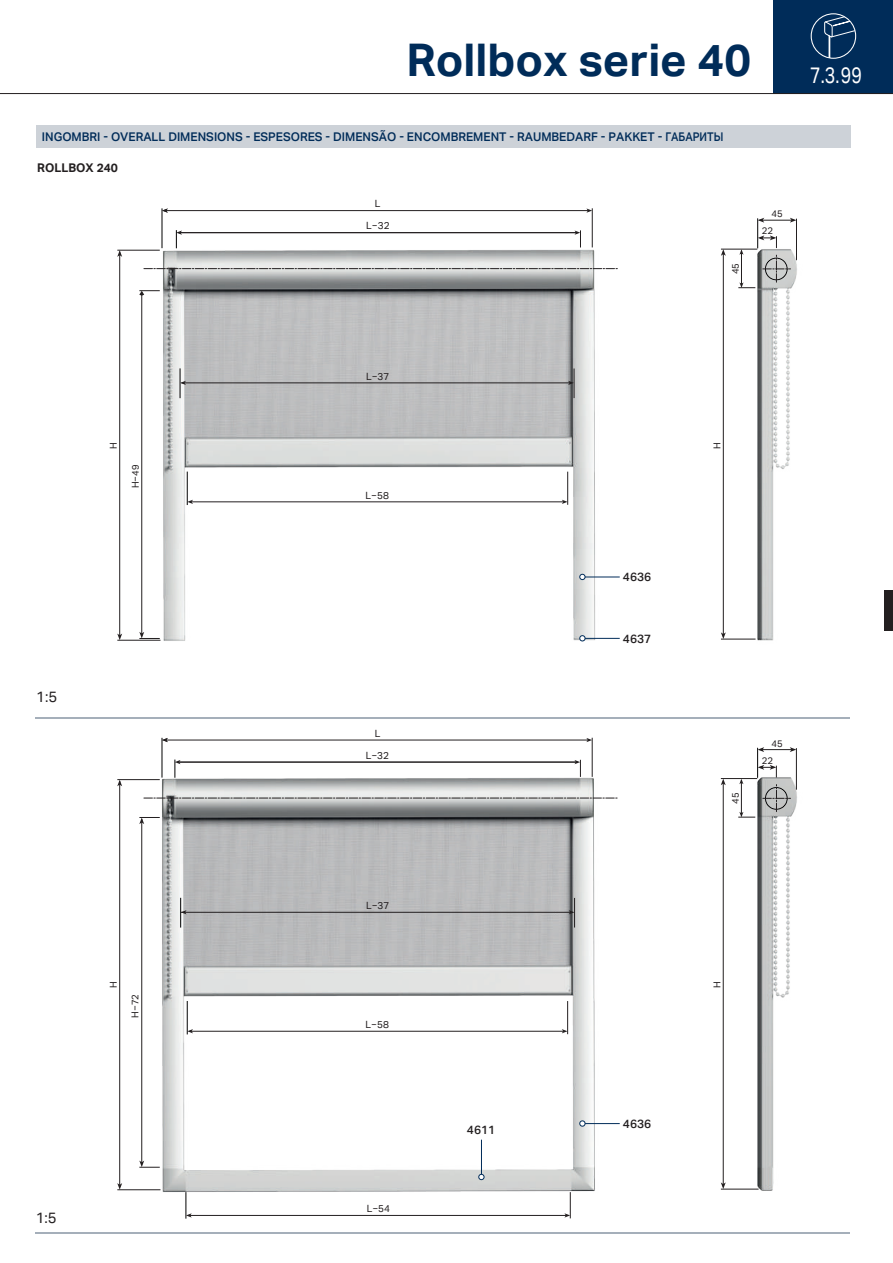
<style>
.page{position:relative;width:893px;height:1263px;background:#fff}
.page>*{position:absolute;margin:0;border:0;box-sizing:border-box;transform-origin:0 0}
.t1{font:700 45px "Aktiv Grotesk";color:#002c59}
.t2{font:22.5px "Aktiv Grotesk";color:#fff;scale:.8 1}
.t3{font:15px "Aktiv Grotesk";color:#231f20}
.t4{font:500 12px "Aktiv Grotesk";color:#002c59}
.t5{font:500 12px "Aktiv Grotesk";color:#231f20}
.t6{font:700 12px "Aktiv Grotesk";color:#231f20}
.t7{font:10.05px "Aktiv Grotesk";color:#231f20}
.t8{font:9.45px "Aktiv Grotesk";color:#231f20}
.s1{font-size:10.05px}
</style>
<div class="page">
<div style="left:774px;top:0;width:119px;height:94px;background:#002c59"></div>
<div style="left:811px;top:13px;width:45px;height:46px;border:1px solid #fff;border-radius:50%"></div>
<svg style="left:824px;top:14px;width:32px;height:44px"></svg>
<hr style="left:0;top:93px;width:893px;height:1px;background:#231f20">
<div style="left:884px;top:590px;width:9px;height:40px;background:#231f20"></div>
<div style="left:36px;top:125px;width:814px;height:23px;background:#cdd2d8"></div>
<img style="left:739px;top:764px;width:58px;height:427px">
<hr style="left:190px;top:1215px;width:378px;height:1px;background:#231f20">
<svg style="left:564px;top:1198px;width:7px;height:20px"></svg>
<svg style="left:186px;top:1198px;width:6px;height:20px"></svg>
<img style="left:149px;top:771px;width:457px;height:427px">
<hr style="left:162px;top:738px;width:1px;height:39px;background:#000001">
<hr style="left:166px;top:740px;width:423px;height:1px;background:#231f20">
<svg style="left:586px;top:738px;width:6px;height:4px"></svg>
<hr style="left:592px;top:738px;width:1px;height:39px;background:#231f20">
<hr style="left:117px;top:1189px;width:43px;height:1px;background:#231f20">
<hr style="left:119px;top:781px;width:1px;height:406px;background:#231f20">
<svg style="left:117px;top:780px;width:5px;height:6px"></svg>
<hr style="left:117px;top:779px;width:43px;height:1px;background:#231f20">
<svg style="left:117px;top:1183px;width:5px;height:7px"></svg>
<svg style="left:763px;top:784px;width:28px;height:28px"></svg>
<hr style="left:759px;top:749px;width:34px;height:1px;background:#231f20">
<svg style="left:790px;top:747px;width:6px;height:5px"></svg>
<hr style="left:796px;top:748px;width:1px;height:42px;background:#231f20">
<hr style="left:741px;top:780px;width:1px;height:34px;background:#231f20">
<svg style="left:739px;top:779px;width:4px;height:5px"></svg>
<svg style="left:738px;top:812px;width:17px;height:6px"></svg>
<hr style="left:141px;top:819px;width:1px;height:345px;background:#231f20">
<svg style="left:139px;top:817px;width:21px;height:7px"></svg>
<svg style="left:139px;top:1160px;width:21px;height:8px"></svg>
<svg style="left:162px;top:738px;width:6px;height:4px"></svg>
<hr style="left:178px;top:762px;width:399px;height:1px;background:#231f20">
<svg style="left:574px;top:760px;width:7px;height:17px"></svg>
<svg style="left:175px;top:759px;width:5px;height:19px"></svg>
<hr style="left:721px;top:1189px;width:37px;height:1px;background:#231f20">
<hr style="left:723px;top:781px;width:1px;height:406px;background:#231f20">
<svg style="left:721px;top:779px;width:5px;height:6px"></svg>
<hr style="left:721px;top:778px;width:36px;height:1px;background:#231f20">
<svg style="left:721px;top:1182px;width:5px;height:7px"></svg>
<svg style="left:757px;top:747px;width:20px;height:30px"></svg>
<svg style="left:180px;top:898px;width:7px;height:29px"></svg>
<hr style="left:181px;top:912px;width:390px;height:1px;background:#231f20">
<svg style="left:569px;top:898px;width:6px;height:29px"></svg>
<svg style="left:144px;top:798px;width:474px;height:1px"></svg>
<img style="left:150px;top:243px;width:457px;height:399px">
<hr style="left:162px;top:208px;width:1px;height:40px;background:#000001">
<hr style="left:166px;top:210px;width:423px;height:1px;background:#231f20">
<svg style="left:586px;top:208px;width:6px;height:5px"></svg>
<hr style="left:592px;top:208px;width:1px;height:39px;background:#231f20">
<hr style="left:117px;top:640px;width:43px;height:1px;background:#231f20">
<hr style="left:119px;top:252px;width:1px;height:385px;background:#231f20">
<svg style="left:117px;top:251px;width:5px;height:6px"></svg>
<hr style="left:117px;top:250px;width:43px;height:1px;background:#231f20">
<svg style="left:117px;top:634px;width:5px;height:6px"></svg>
<hr style="left:759px;top:220px;width:34px;height:1px;background:#231f20">
<svg style="left:790px;top:218px;width:6px;height:5px"></svg>
<hr style="left:796px;top:219px;width:1px;height:41px;background:#231f20">
<hr style="left:141px;top:292px;width:1px;height:343px;background:#231f20">
<svg style="left:139px;top:290px;width:21px;height:6px"></svg>
<svg style="left:139px;top:632px;width:21px;height:7px"></svg>
<svg style="left:162px;top:208px;width:6px;height:5px"></svg>
<hr style="left:180px;top:232px;width:397px;height:1px;background:#231f20">
<svg style="left:574px;top:230px;width:7px;height:17px"></svg>
<svg style="left:176px;top:230px;width:6px;height:18px"></svg>
<hr style="left:721px;top:639px;width:34px;height:1px;background:#231f20">
<hr style="left:723px;top:252px;width:1px;height:385px;background:#231f20">
<svg style="left:721px;top:250px;width:5px;height:6px"></svg>
<hr style="left:721px;top:249px;width:36px;height:1px;background:#231f20">
<svg style="left:721px;top:632px;width:5px;height:7px"></svg>
<svg style="left:757px;top:218px;width:20px;height:17px"></svg>
<hr style="left:180px;top:368px;width:1px;height:30px;background:#000001">
<svg style="left:180px;top:381px;width:6px;height:4px"></svg>
<hr style="left:181px;top:383px;width:390px;height:1px;background:#231f20">
<hr style="left:574px;top:368px;width:1px;height:30px;background:#231f20">
<svg style="left:568px;top:381px;width:6px;height:4px"></svg>
<svg style="left:144px;top:268px;width:474px;height:1px"></svg>
<img style="left:739px;top:235px;width:58px;height:406px">
<svg style="left:763px;top:255px;width:28px;height:27px"></svg>
<hr style="left:36px;top:1232px;width:814px;height:2px;background:#a5afba">
<hr style="left:583px;top:577px;width:37px;height:1px;background:#002c59">
<svg style="left:579px;top:574px;width:6px;height:6px"></svg>
<hr style="left:583px;top:638px;width:37px;height:1px;background:#002c59">
<svg style="left:579px;top:635px;width:6px;height:6px"></svg>
<hr style="left:583px;top:1123px;width:37px;height:1px;background:#002c59">
<svg style="left:579px;top:1120px;width:6px;height:6px"></svg>
<hr style="left:481px;top:1140px;width:1px;height:36px;background:#002c59">
<svg style="left:478px;top:1174px;width:6px;height:6px"></svg>
<hr style="left:36px;top:717px;width:814px;height:2px;background:#a5afba">
<h1 class="t1" style="left:406px;top:34px;width:346px">Rollbox serie 40</h1>
<p class="t4" style="left:42px;top:130px;width:683px">INGOMBRI - OVERALL DIMENSIONS - ESPESORES - DIMENSÃO - ENCOMBREMENT - RAUMBEDARF - PAKKET - ГАБАРИТЫ</p>
<p class="t6" style="left:37px;top:161px;width:82px">ROLLBOX 240</p>
<p class="t7" style="left:375px;top:198px;width:7px">L</p>
<p class="t7" style="left:366px;top:220px;width:25px">L−32</p>
<p class="t8" style="left:730px;top:274px;width:13px;rotate:-90deg">45</p>
<p class="t8" style="left:771px;top:209px;width:13px">45</p>
<p class="t8" style="left:762px;top:225px;width:13px">22</p>
<h2 class="t2" style="left:810px;top:63px;width:67px">7.3.99</h2>
<p class="t8" style="left:108px;top:449px;width:8px;rotate:-90deg">H</p>
<p class="t8" style="left:130px;top:488px;width:25px;rotate:-90deg">H<span class="s1">−</span>49</p>
<p class="t3" style="left:36px;top:688px;width:23px">1:5</p>
<p class="t8" style="left:108px;top:988px;width:8px;rotate:-90deg">H</p>
<p class="t8" style="left:130px;top:1018px;width:25px;rotate:-90deg">H<span class="s1">−</span>72</p>
<p class="t3" style="left:36px;top:1209px;width:23px">1:5</p>
<p class="t7" style="left:366px;top:370px;width:25px">L−37</p>
<p class="t7" style="left:366px;top:489px;width:25px">L−58</p>
<p class="t7" style="left:375px;top:727px;width:7px">L</p>
<p class="t7" style="left:366px;top:749px;width:25px">L−32</p>
<p class="t7" style="left:366px;top:900px;width:25px">L−37</p>
<p class="t7" style="left:366px;top:1019px;width:25px">L−58</p>
<p class="t7" style="left:367px;top:1203px;width:25px">L−54</p>
<p class="t5" style="left:467px;top:1123px;width:30px">4611</p>
<p class="t5" style="left:623px;top:570px;width:30px">4636</p>
<p class="t5" style="left:623px;top:631px;width:30px">4637</p>
<p class="t8" style="left:712px;top:448px;width:8px;rotate:-90deg">H</p>
<p class="t8" style="left:730px;top:804px;width:13px;rotate:-90deg">45</p>
<p class="t8" style="left:771px;top:738px;width:13px">45</p>
<p class="t8" style="left:762px;top:755px;width:13px">22</p>
<p class="t5" style="left:623px;top:1117px;width:30px">4636</p>
<p class="t8" style="left:712px;top:988px;width:8px;rotate:-90deg">H</p>
</div>
